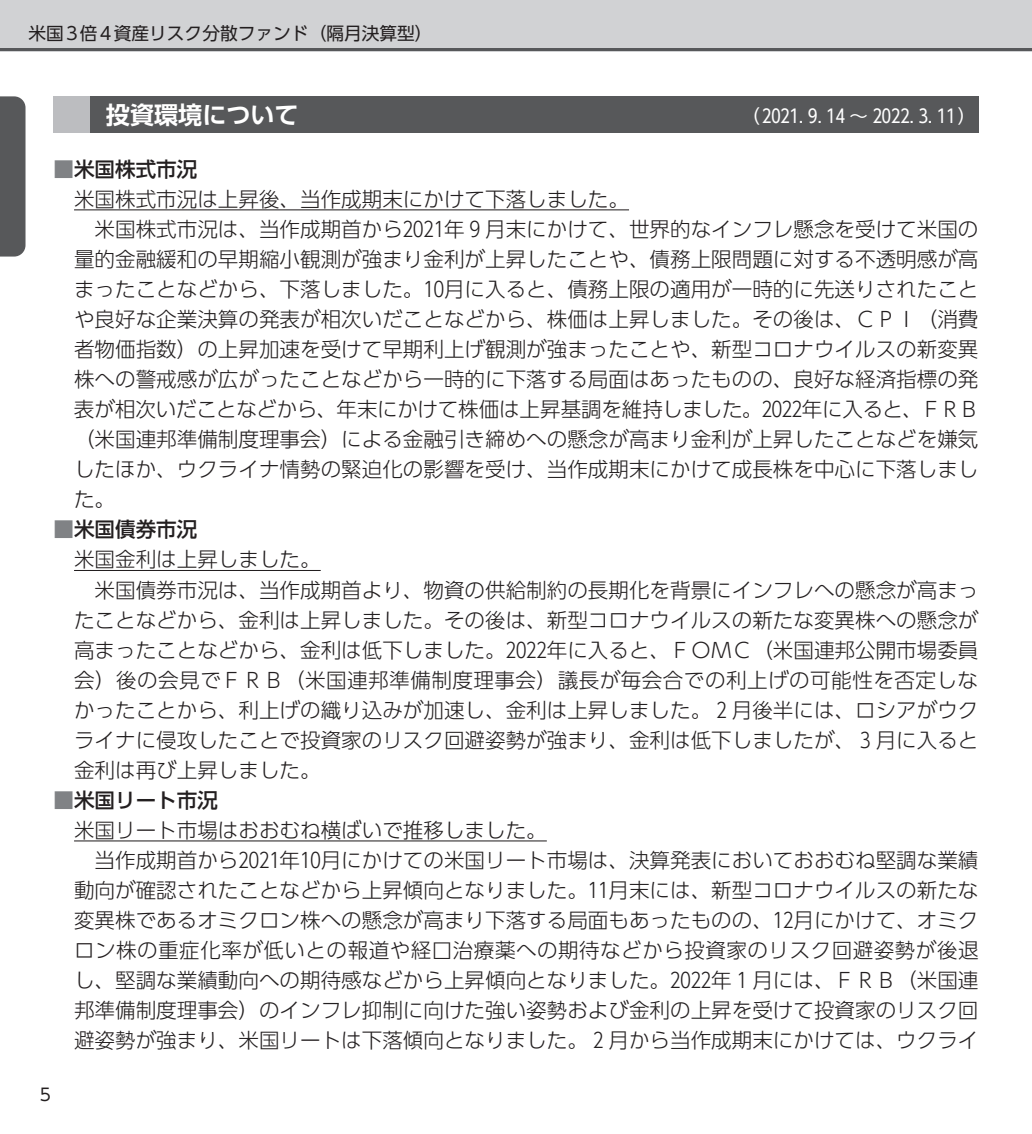
<style>
.page{position:relative;width:1032px;height:1134px;background:#fff}
.page>*{position:absolute;margin:0;border:0;box-sizing:border-box;transform-origin:0 0}
.t1{font:700 24px "UD Shin Go Pro De";color:#fff}
.t2{font:300 20.6px "UD Shin Go Pro";color:#231f20}
.t3{font:300 20.6px "UD Shin Go Pro";letter-spacing:.025em;color:#231f20}
.t4{font:500 20.6px "UD Shin Go Pro";color:#231f20}
.t5{font:18.4px "UD Shin Go Pro";color:#fff}
.t6{font:17.8px "UD Shin Go Pro";color:#231f20}
.t7{font:17px "UD Shin Go Pro";color:#231f20}
.s1{color:#808285}
</style>
<div class="page">
<div style="left:0;top:0;width:1032px;height:51px;background:#d1d2d4"></div>
<hr style="left:0;top:48px;width:1032px;height:3px;background:#57585a">
<div style="left:0;top:96px;width:26px;height:161px;background:#57585a"></div>
<div style="left:54px;top:96px;width:924px;height:37px;background:#57585a"></div>
<div style="left:54px;top:96px;width:36px;height:37px;background:#bcbdc0"></div>
<hr style="left:74px;top:209px;width:555px;height:1px;background:#231f20">
<hr style="left:74px;top:570px;width:247px;height:1px;background:#231f20">
<hr style="left:74px;top:840px;width:473px;height:1px;background:#231f20">
<p class="t6" style="left:28px;top:19px;width:406px">米国3倍4資産リスク分散ファンド（隔月決算型）</p>
<p class="t1" style="left:106px;top:95px;width:194px">投資環境について</p>
<p class="t5" style="left:741px;top:101px;width:236px">（ 2021. 9. 14 ～ 2022. 3. 11）</p>
<p class="t4" style="left:54px;top:152px;width:145px"><span class="s1">■</span>米国株式市況</p>
<p class="t2" style="left:74px;top:182px;width:556px">米国株式市況は上昇後、当作成期末にかけて下落しました。</p>
<p class="t2" style="left:95px;top:212px;width:885px">米国株式市況は、当作成期首から2021年 9 月末にかけて、世界的なインフレ懸念を受けて米国の</p>
<p class="t2" style="left:74px;top:242px;width:906px">量的金融緩和の早期縮小観測が強まり金利が上昇したことや、債務上限問題に対する不透明感が高</p>
<p class="t2" style="left:74px;top:273px;width:906px">まったことなどから、下落しました。10月に入ると、債務上限の適用が一時的に先送りされたこと</p>
<p class="t2" style="left:74px;top:303px;width:906px">や良好な企業決算の発表が相次いだことなどから、株価は上昇しました。その後は、ＣＰＩ（消費</p>
<p class="t2" style="left:74px;top:333px;width:906px">者物価指数）の上昇加速を受けて早期利上げ観測が強まったことや、新型コロナウイルスの新変異</p>
<p class="t2" style="left:74px;top:363px;width:906px">株への警戒感が広がったことなどから一時的に下落する局面はあったものの、良好な経済指標の発</p>
<p class="t2" style="left:74px;top:393px;width:907px">表が相次いだことなどから、年末にかけて株価は上昇基調を維持しました。2022年に入ると、ＦＲＢ</p>
<p class="t2" style="left:74px;top:423px;width:906px">（米国連邦準備制度理事会）による金融引き締めへの懸念が高まり金利が上昇したことなどを嫌気</p>
<p class="t2" style="left:74px;top:453px;width:906px">したほか、ウクライナ情勢の緊迫化の影響を受け、当作成期末にかけて成長株を中心に下落しまし</p>
<p class="t2" style="left:74px;top:483px;width:43px">た。</p>
<p class="t4" style="left:54px;top:513px;width:145px"><span class="s1">■</span>米国債券市況</p>
<p class="t2" style="left:74px;top:543px;width:248px">米国金利は上昇しました。</p>
<p class="t2" style="left:95px;top:573px;width:885px">米国債券市況は、当作成期首より、物資の供給制約の長期化を背景にインフレへの懸念が高まっ</p>
<p class="t2" style="left:74px;top:603px;width:906px">たことなどから、金利は上昇しました。その後は、新型コロナウイルスの新たな変異株への懸念が</p>
<p class="t2" style="left:74px;top:633px;width:906px">高まったことなどから、金利は低下しました。2022年に入ると、ＦＯＭＣ（米国連邦公開市場委員</p>
<p class="t3" style="left:74px;top:663px;width:905px">会）後の会見でＦＲＢ（米国連邦準備制度理事会）議長が毎会合での利上げの可能性を否定しな</p>
<p class="t2" style="left:74px;top:693px;width:906px">かったことから、利上げの織り込みが加速し、金利は上昇しました。 2 月後半には、ロシアがウク</p>
<p class="t2" style="left:74px;top:723px;width:906px">ライナに侵攻したことで投資家のリスク回避姿勢が強まり、金利は低下しましたが、 3 月に入ると</p>
<p class="t2" style="left:74px;top:753px;width:248px">金利は再び上昇しました。</p>
<p class="t4" style="left:54px;top:783px;width:166px"><span class="s1">■</span>米国リート市況</p>
<p class="t2" style="left:74px;top:813px;width:474px">米国リート市場はおおむね横ばいで推移しました。</p>
<p class="t2" style="left:95px;top:843px;width:885px">当作成期首から2021年10月にかけての米国リート市場は、決算発表においておおむね堅調な業績</p>
<p class="t2" style="left:74px;top:873px;width:906px">動向が確認されたことなどから上昇傾向となりました。11月末には、新型コロナウイルスの新たな</p>
<p class="t2" style="left:74px;top:903px;width:906px">変異株であるオミクロン株への懸念が高まり下落する局面もあったものの、12月にかけて、オミク</p>
<p class="t3" style="left:74px;top:934px;width:906px">ロン株の重症化率が低いとの報道や経口治療薬への期待などから投資家のリスク回避姿勢が後退</p>
<p class="t2" style="left:74px;top:964px;width:906px">し、堅調な業績動向への期待感などから上昇傾向となりました。2022年 1 月には、ＦＲＢ（米国連</p>
<p class="t2" style="left:74px;top:994px;width:906px">邦準備制度理事会）のインフレ抑制に向けた強い姿勢および金利の上昇を受けて投資家のリスク回</p>
<p class="t2" style="left:74px;top:1024px;width:906px">避姿勢が強まり、米国リートは下落傾向となりました。 2 月から当作成期末にかけては、ウクライ</p>
<p class="t7" style="left:40px;top:1081px;width:13px">5</p>
</div>
